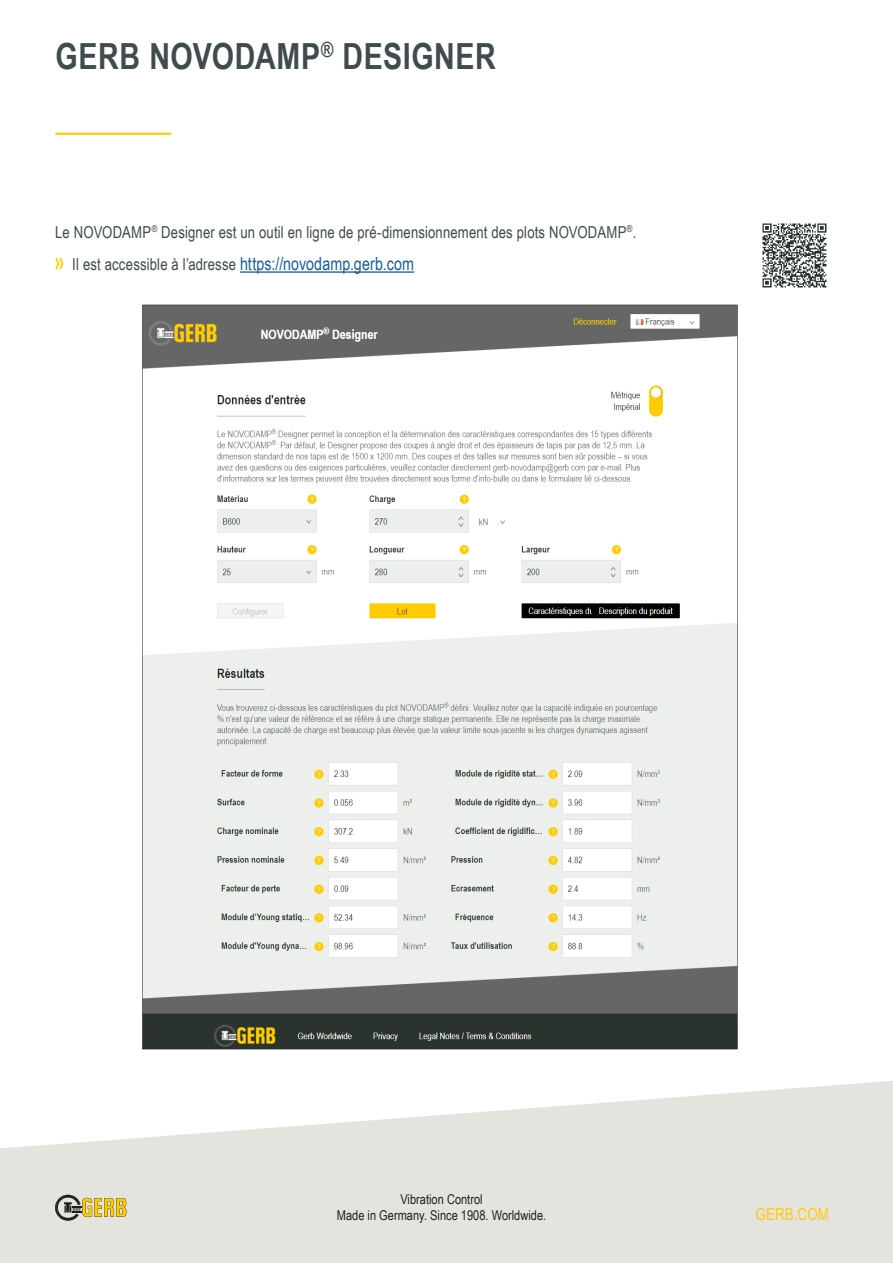
<style>
.page{position:relative;width:893px;height:1263px;background:#fff}
.page>*{position:absolute;margin:0;border:0;box-sizing:border-box;transform-origin:0 0}
.t1{font:700 36px "Arial Narrow";letter-spacing:.015em;color:#3f4b4d}
.t2{font:16.5px "Arial Narrow";letter-spacing:.01em;color:#3f4b4d}
.t3{font:16.5px "Arial Narrow";color:#feca0a}
.t4{font:13.5px "Arial Narrow";color:#231f20}
.s1{font-size:18px;color:#175d9e}
</style>
<div class="page">
<hr style="left:55px;top:133px;width:116px;height:2px;background:#fed304">
<svg style="left:0;top:1081px;width:893px;height:182px;fill:#e4e4df"></svg>
<svg style="left:55px;top:1195px;width:71px;height:25px;background:#beb179"></svg>
<hr style="left:240px;top:271px;width:174px;height:2px;background:#175d9e">
<svg style="left:55px;top:258px;width:9px;height:11px"></svg>
<img style="left:142px;top:304px;width:596px;height:746px">
<img style="left:763px;top:224px;width:63px;height:63px">
<p class="t1" style="left:55px;top:29px;width:442px">GERB NOVODAMP<sup>®</sup> DESIGNER</p>
<p class="t2" style="left:55px;top:220px;width:583px">Le NOVODAMP<sup>®</sup> Designer est un outil en ligne de pré-dimensionnement des plots NOVODAMP<sup>®</sup>.</p>
<p class="t2" style="left:72px;top:252px;width:343px">Il est accessible à l’adresse <span class="s1">https://novodamp.gerb.com</span></p>
<p class="t4" style="left:400px;top:1189px;width:84px">Vibration Control</p>
<p class="t4" style="left:337px;top:1206px;width:211px">Made in Germany. Since 1908. Worldwide.</p>
<p class="t3" style="left:755px;top:1202px;width:75px">GERB.COM</p>
</div>
